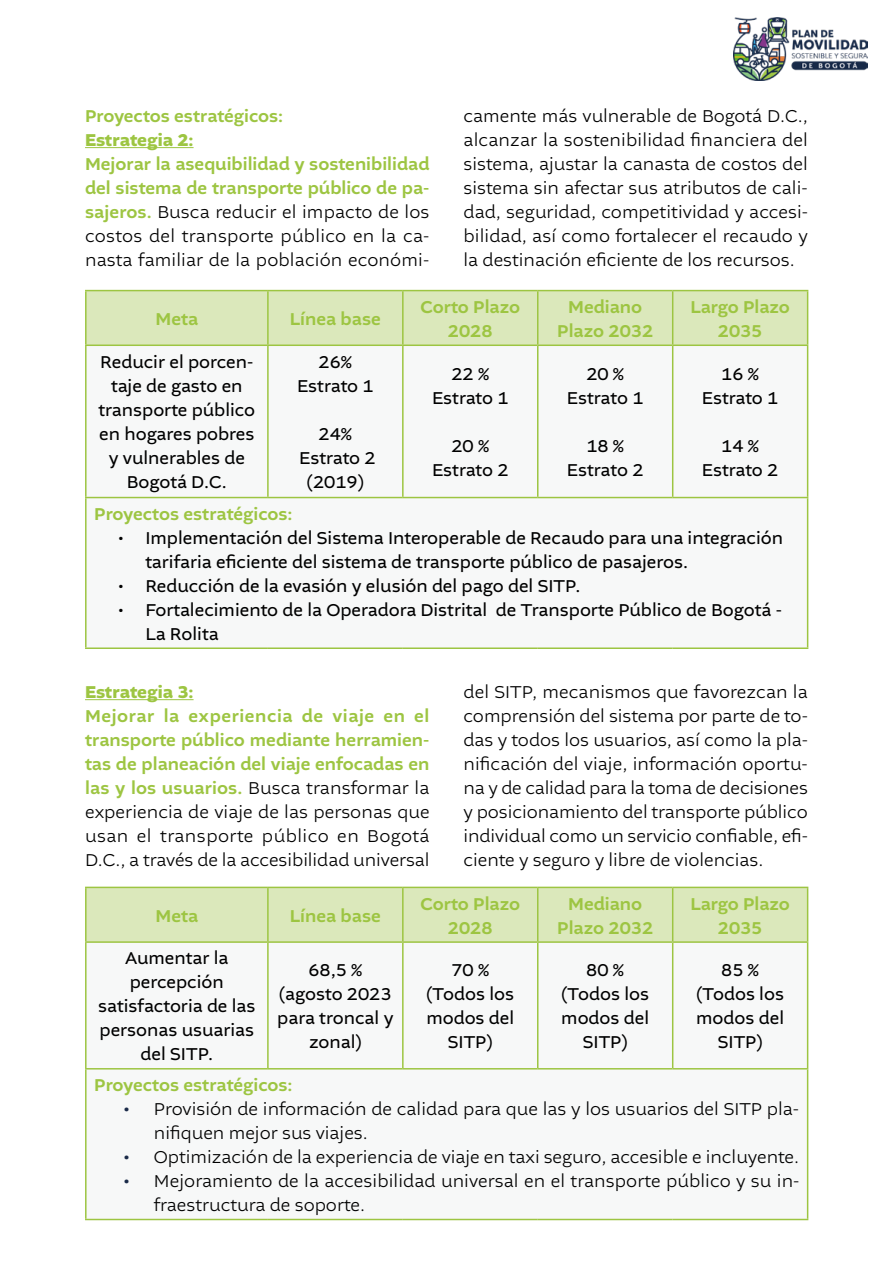
<style>
.page{position:relative;width:893px;height:1263px;background:#fff}
.page>*{position:absolute;margin:0;border:0;box-sizing:border-box;transform-origin:0 0}
.t1{font:300 18px/24px "Altivo";color:#000;text-align:justify}
.t2{font:18px/24px "Altivo";color:#000;text-align:center}
.t3{font:500 18px/24px "Altivo";color:#9dc542;text-align:center}
.t4{font:700 18px "Altivo";color:#9dc542}
.s1{font-weight:500;color:#9dc542}
.s2{font-weight:700;color:#1a2a48}
</style>
<div class="page">
<img style="left:734px;top:17px;width:133px;height:64px">
<hr style="left:85px;top:147px;width:109px;height:1px;background:#9dc542">
<div style="left:87px;top:291px;width:720px;height:53px;background:#dbe8bb"></div>
<svg style="left:87px;top:346px;width:720px;height:301px"></svg>
<hr style="left:85px;top:290px;width:183px;height:1px;background:#9dc542">
<hr style="left:85px;top:291px;width:2px;height:53px;background:#9dc542">
<hr style="left:268px;top:290px;width:135px;height:1px;background:#9dc542">
<hr style="left:267px;top:291px;width:2px;height:53px;background:#9dc542">
<hr style="left:403px;top:290px;width:135px;height:1px;background:#9dc542">
<hr style="left:402px;top:291px;width:2px;height:53px;background:#9dc542">
<hr style="left:538px;top:290px;width:135px;height:1px;background:#9dc542">
<hr style="left:537px;top:291px;width:1px;height:53px;background:#9dc542">
<hr style="left:673px;top:290px;width:135px;height:1px;background:#9dc542">
<hr style="left:672px;top:291px;width:1px;height:53px;background:#9dc542">
<hr style="left:807px;top:291px;width:1px;height:53px;background:#9dc542">
<hr style="left:85px;top:344px;width:183px;height:2px;background:#9dc542">
<hr style="left:85px;top:346px;width:2px;height:151px;background:#9dc542">
<hr style="left:268px;top:344px;width:135px;height:2px;background:#9dc542">
<hr style="left:267px;top:346px;width:2px;height:151px;background:#9dc542">
<hr style="left:403px;top:344px;width:135px;height:2px;background:#9dc542">
<hr style="left:402px;top:346px;width:2px;height:151px;background:#9dc542">
<hr style="left:538px;top:344px;width:135px;height:2px;background:#9dc542">
<hr style="left:537px;top:346px;width:1px;height:151px;background:#9dc542">
<hr style="left:673px;top:344px;width:135px;height:2px;background:#9dc542">
<hr style="left:672px;top:346px;width:1px;height:151px;background:#9dc542">
<hr style="left:807px;top:346px;width:1px;height:151px;background:#9dc542">
<hr style="left:85px;top:497px;width:183px;height:1px;background:#9dc542">
<hr style="left:85px;top:498px;width:2px;height:149px;background:#9dc542">
<hr style="left:268px;top:497px;width:135px;height:1px;background:#9dc542">
<hr style="left:403px;top:497px;width:135px;height:1px;background:#9dc542">
<hr style="left:538px;top:497px;width:135px;height:1px;background:#9dc542">
<hr style="left:673px;top:497px;width:135px;height:1px;background:#9dc542">
<hr style="left:807px;top:498px;width:1px;height:149px;background:#9dc542">
<hr style="left:85px;top:647px;width:183px;height:2px;background:#9dc542">
<hr style="left:268px;top:647px;width:135px;height:2px;background:#9dc542">
<hr style="left:403px;top:647px;width:135px;height:2px;background:#9dc542">
<hr style="left:538px;top:647px;width:135px;height:2px;background:#9dc542">
<hr style="left:673px;top:647px;width:135px;height:2px;background:#9dc542">
<div style="left:87px;top:888px;width:720px;height:53px;background:#dbe8bb"></div>
<svg style="left:87px;top:943px;width:720px;height:276px"></svg>
<hr style="left:85px;top:887px;width:183px;height:1px;background:#9dc542">
<hr style="left:85px;top:888px;width:2px;height:53px;background:#9dc542">
<hr style="left:268px;top:887px;width:135px;height:1px;background:#9dc542">
<hr style="left:267px;top:888px;width:2px;height:53px;background:#9dc542">
<hr style="left:403px;top:887px;width:135px;height:1px;background:#9dc542">
<hr style="left:402px;top:888px;width:2px;height:53px;background:#9dc542">
<hr style="left:538px;top:887px;width:135px;height:1px;background:#9dc542">
<hr style="left:537px;top:888px;width:1px;height:53px;background:#9dc542">
<hr style="left:673px;top:887px;width:135px;height:1px;background:#9dc542">
<hr style="left:672px;top:888px;width:1px;height:53px;background:#9dc542">
<hr style="left:807px;top:888px;width:1px;height:53px;background:#9dc542">
<hr style="left:85px;top:941px;width:183px;height:2px;background:#9dc542">
<hr style="left:85px;top:943px;width:2px;height:125px;background:#9dc542">
<hr style="left:268px;top:941px;width:135px;height:2px;background:#9dc542">
<hr style="left:267px;top:943px;width:2px;height:125px;background:#9dc542">
<hr style="left:403px;top:941px;width:135px;height:2px;background:#9dc542">
<hr style="left:402px;top:943px;width:2px;height:125px;background:#9dc542">
<hr style="left:538px;top:941px;width:135px;height:2px;background:#9dc542">
<hr style="left:537px;top:943px;width:1px;height:125px;background:#9dc542">
<hr style="left:673px;top:941px;width:135px;height:2px;background:#9dc542">
<hr style="left:672px;top:943px;width:1px;height:125px;background:#9dc542">
<hr style="left:807px;top:943px;width:1px;height:125px;background:#9dc542">
<hr style="left:85px;top:1068px;width:183px;height:1px;background:#9dc542">
<hr style="left:85px;top:1069px;width:2px;height:150px;background:#9dc542">
<hr style="left:268px;top:1068px;width:135px;height:1px;background:#9dc542">
<hr style="left:403px;top:1068px;width:135px;height:1px;background:#9dc542">
<hr style="left:538px;top:1068px;width:135px;height:1px;background:#9dc542">
<hr style="left:673px;top:1068px;width:135px;height:1px;background:#9dc542">
<hr style="left:807px;top:1069px;width:1px;height:150px;background:#9dc542">
<hr style="left:85px;top:1219px;width:183px;height:1px;background:#9dc542">
<hr style="left:268px;top:1219px;width:135px;height:1px;background:#9dc542">
<hr style="left:403px;top:1219px;width:135px;height:1px;background:#9dc542">
<hr style="left:538px;top:1219px;width:135px;height:1px;background:#9dc542">
<hr style="left:673px;top:1219px;width:135px;height:1px;background:#9dc542">
<hr style="left:85px;top:699px;width:109px;height:1px;background:#9dc542">
<p class="t3" style="left:85px;top:104px;width:200px">Proyectos estratégicos:</p>
<p class="t4" style="left:85px;top:128px;width:110px">Estrategia 2:</p>
<p class="t1" style="left:85px;top:152px;width:346px"><span class="s1">Mejorar la asequibilidad y sostenibilidad del sistema de transporte público de pa&shy;sajeros.</span> Busca reducir el impacto de los costos del transporte público en la ca&shy;nasta familiar de la población económi-</p>
<p class="t1" style="left:463px;top:104px;width:346px">camente más vulnerable de Bogotá D.C., alcanzar la sostenibilidad financiera del sistema, ajustar la canasta de costos del sistema sin afectar sus atributos de cali&shy;dad, seguridad, competitividad y accesi&shy;bilidad, así como fortalecer el recaudo y la destinación eficiente de los recursos.</p>
<p class="t3" style="left:155px;top:307px;width:44px">Meta</p>
<p class="t3" style="left:290px;top:307px;width:92px">Línea base</p>
<p class="t2" style="left:98px;top:350px;width:158px">Reducir el porcen&shy;taje de gasto en transporte público en hogares pobres y vulnerables de<br>Bogotá D.C.</p>
<p class="t2" style="left:297px;top:350px;width:78px">26%<br>Estrato 1</p>
<p class="t2" style="left:299px;top:422px;width:78px">24%<br>Estrato 2 (2019)</p>
<p class="t3" style="left:420px;top:295px;width:101px">Corto Plazo<br>2028</p>
<p class="t3" style="left:557px;top:295px;width:97px">Mediano<br>Plazo 2032</p>
<p class="t3" style="left:690px;top:295px;width:101px">Largo Plazo<br>2035</p>
<p class="t2" style="left:432px;top:362px;width:78px">22 %<br>Estrato 1</p>
<p class="t2" style="left:432px;top:434px;width:78px">20 %<br>Estrato 2</p>
<p class="t2" style="left:567px;top:362px;width:78px">20 %<br>Estrato 1</p>
<p class="t2" style="left:567px;top:434px;width:78px">18 %<br>Estrato 2</p>
<p class="t2" style="left:702px;top:362px;width:78px">16 %<br>Estrato 1</p>
<p class="t2" style="left:702px;top:434px;width:78px">14 %<br>Estrato 2</p>
<p class="t3" style="left:94px;top:502px;width:200px">Proyectos estratégicos:</p>
<p class="t2" style="left:145px;top:526px;width:639px;text-align:left;text-indent:-27px">• Implementación del Sistema Interoperable de Recaudo para una integración tarifaria eficiente del sistema de transporte público de pasajeros.</p>
<p class="t2" style="left:118px;top:574px;width:464px">• Reducción de la evasión y elusión del pago del SITP.</p>
<p class="t2" style="left:145px;top:598px;width:638px;text-align:left;text-indent:-27px">• Fortalecimiento de la Operadora Distrital de Transporte Público de Bogotá -<br>La Rolita</p>
<p class="t4" style="left:85px;top:680px;width:110px">Estrategia 3:</p>
<p class="t1" style="left:85px;top:704px;width:346px"><span class="s1">Mejorar la experiencia de viaje en el transporte público mediante herramien&shy;tas de planeación del viaje enfocadas en las y los usuarios.</span> Busca transformar la experiencia de viaje de las personas que usan el transporte público en Bogotá D.C., a través de la accesibilidad universal</p>
<p class="t1" style="left:463px;top:680px;width:346px">del SITP, mecanismos que favorezcan la comprensión del sistema por parte de to&shy;das y todos los usuarios, así como la pla&shy;nificación del viaje, información oportu&shy;na y de calidad para la toma de decisiones y posicionamiento del transporte público individual como un servicio confiable, efi&shy;ciente y seguro y libre de violencias.</p>
<p class="t3" style="left:155px;top:904px;width:44px">Meta</p>
<p class="t3" style="left:290px;top:904px;width:92px">Línea base</p>
<p class="t3" style="left:420px;top:892px;width:101px">Corto Plazo<br>2028</p>
<p class="t3" style="left:557px;top:892px;width:97px">Mediano<br>Plazo 2032</p>
<p class="t3" style="left:690px;top:892px;width:101px">Largo Plazo<br>2035</p>
<p class="t2" style="left:98px;top:946px;width:159px">Aumentar la percepción satisfactoria de las personas usuarias del SITP.</p>
<p class="t2" style="left:277px;top:958px;width:118px">68,5 % (agosto 2023 para troncal y zonal)</p>
<p class="t2" style="left:426px;top:958px;width:89px">70 % (Todos los modos del<br>SITP)</p>
<p class="t2" style="left:561px;top:958px;width:89px">80 % (Todos los modos del<br>SITP)</p>
<p class="t2" style="left:696px;top:958px;width:89px">85 % (Todos los modos del<br>SITP)</p>
<p class="t3" style="left:94px;top:1073px;width:200px">Proyectos estratégicos:</p>
<p class="t1" style="left:154px;top:1097px;width:647px;text-indent:-30px"><span class="s2">•</span> Provisión de información de calidad para que las y los usuarios del SITP pla&shy;nifiquen mejor sus viajes.</p>
<p class="t1" style="left:124px;top:1145px;width:677px"><span class="s2">•</span> Optimización de la experiencia de viaje en taxi seguro, accesible e incluyente.</p>
<p class="t1" style="left:154px;top:1169px;width:647px;text-indent:-30px"><span class="s2">•</span> Mejoramiento de la accesibilidad universal en el transporte público y su in&shy;fraestructura de soporte.</p>
</div>
